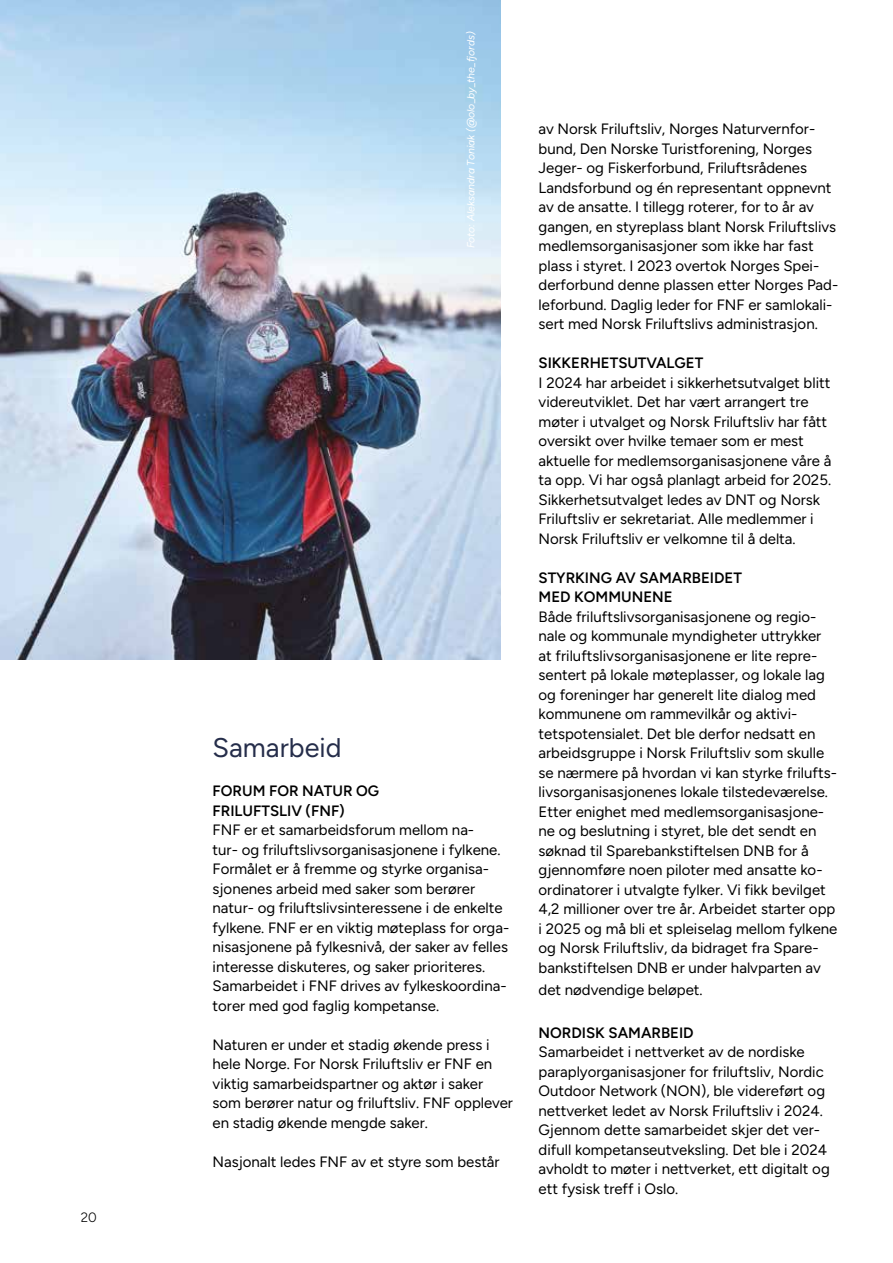
<style>
.page{position:relative;width:893px;height:1263px;background:#fff}
.page>*{position:absolute;margin:0;border:0;box-sizing:border-box;transform-origin:0 0}
.t1{font:300 27px "Figtree";color:#252d4a}
.t2{font:300 15px/19.5px "Figtree";color:#000}
.t3{font:300 13.5px "Figtree";color:#000}
.t4{font:italic 300 10.5px "Figtree";color:#fff}
</style>
<div class="page">
<img style="left:0;top:0;width:501px;height:659px">
<p class="t3" style="left:81px;top:1209px;width:18px">20</p>
<p class="t4" style="left:465px;top:248px;width:219px;rotate:-90deg">Foto: Aleksandra Toniak (@olo_by_the_fjords)</p>
<h1 class="t1" style="left:213px;top:732px;width:130px">Samarbeid</h1>
<p class="t2" style="left:213px;top:781px;width:298px">FORUM FOR NATUR OG<br>FRILUFTSLIV (FNF)<br>FNF er et samarbeidsforum mellom na-<br>tur- og friluftslivsorganisasjonene i fylkene.<br>Formålet er å fremme og styrke organisa&shy;sjonenes arbeid med saker som berører natur- og friluftslivsinteressene i de enkelte fylkene. FNF er en viktig møteplass for orga&shy;nisasjonene på fylkesnivå, der saker av felles interesse diskuteres, og saker prioriteres.<br>Samarbeidet i FNF drives av fylkeskoordina&shy;torer med god faglig kompetanse.</p>
<p class="t2" style="left:213px;top:1035px;width:302px">Naturen er under et stadig økende press i hele Norge. For Norsk Friluftsliv er FNF en viktig samarbeidspartner og aktør i saker som berører natur og friluftsliv. FNF opplever en stadig økende mengde saker.</p>
<p class="t2" style="left:213px;top:1152px;width:289px">Nasjonalt ledes FNF av et styre som består</p>
<p class="t2" style="left:539px;top:119px;width:301px">av Norsk Friluftsliv, Norges Naturvernfor&shy;bund, Den Norske Turistforening, Norges Jeger- og Fiskerforbund, Friluftsrådenes Landsforbund og én representant oppnevnt av de ansatte. I tillegg roterer, for to år av gangen, en styreplass blant Norsk Friluftslivs medlemsorganisasjoner som ikke har fast plass i styret. I 2023 overtok Norges Spei&shy;derforbund denne plassen etter Norges Pad&shy;leforbund. Daglig leder for FNF er samlokali&shy;sert med Norsk Friluftslivs administrasjon.</p>
<p class="t2" style="left:539px;top:353px;width:294px">SIKKERHETSUTVALGET<br>I 2024 har arbeidet i sikkerhetsutvalget blitt videreutviklet. Det har vært arrangert tre møter i utvalget og Norsk Friluftsliv har fått oversikt over hvilke temaer som er mest aktuelle for medlemsorganisasjonene våre å ta opp. Vi har også planlagt arbeid for 2025.<br>Sikkerhetsutvalget ledes av DNT og Norsk Friluftsliv er sekretariat. Alle medlemmer i Norsk Friluftsliv er velkomne til å delta.</p>
<p class="t2" style="left:539px;top:568px;width:300px">STYRKING AV SAMARBEIDET<br>MED KOMMUNENE<br>Både friluftslivsorganisasjonene og regio&shy;nale og kommunale myndigheter uttrykker at friluftslivsorganisasjonene er lite repre&shy;sentert på lokale møteplasser, og lokale lag og foreninger har generelt lite dialog med kommunene om rammevilkår og aktivi&shy;tetspotensialet. Det ble derfor nedsatt en arbeidsgruppe i Norsk Friluftsliv som skulle se nærmere på hvordan vi kan styrke frilufts&shy;livsorganisasjonenes lokale tilstedeværelse.<br>Etter enighet med medlemsorganisasjone&shy;ne og beslutning i styret, ble det sendt en søknad til Sparebankstiftelsen DNB for å gjennomføre noen piloter med ansatte ko&shy;ordinatorer i utvalgte fylker. Vi fikk bevilget 4,2 millioner over tre år. Arbeidet starter opp i 2025 og må bli et spleiselag mellom fylkene og Norsk Friluftsliv, da bidraget fra Spare&shy;bankstiftelsen DNB er under halvparten av</p>
<p class="t2" style="left:539px;top:980px;width:166px">det nødvendige beløpet.</p>
<p class="t2" style="left:539px;top:1023px;width:293px">NORDISK SAMARBEID<br>Samarbeidet i nettverket av de nordiske paraplyorganisasjoner for friluftsliv, Nordic Outdoor Network (NON), ble videreført og nettverket ledet av Norsk Friluftsliv i 2024.<br>Gjennom dette samarbeidet skjer det ver&shy;difull kompetanseutveksling. Det ble i 2024 avholdt to møter i nettverket, ett digitalt og ett fysisk treff i Oslo.</p>
</div>
